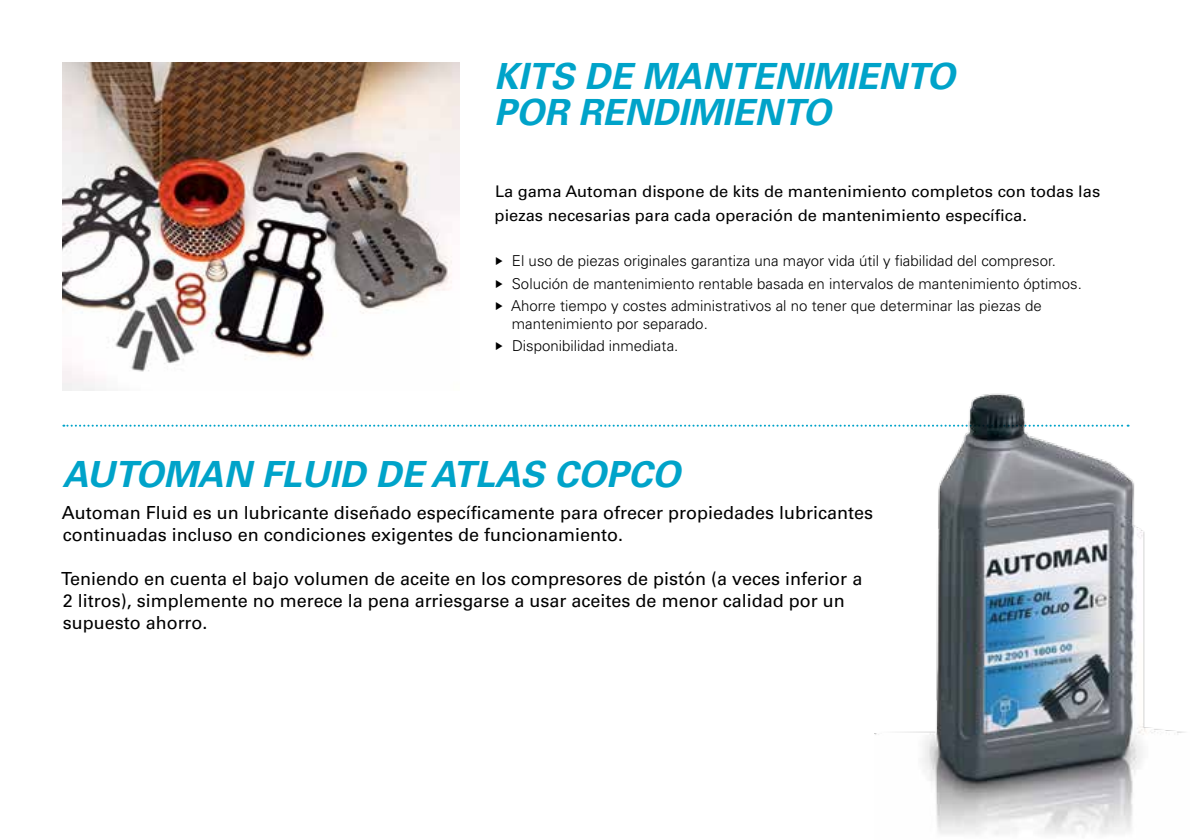
<style>
.page{position:relative;width:1191px;height:840px;background:#fff}
.page>*{position:absolute;margin:0;border:0;box-sizing:border-box;transform-origin:0 0}
.t1{font:italic 700 36px/36px "Univers LT Std";color:#00a3c9}
.t2{font:18px/22px "Univers LT Std";color:#000}
.t3{font:16px/24px "Univers LT Std";color:#000}
.t4{font:300 15px/22.2px "Univers LT Std";color:#000}
</style>
<div class="page">
<svg style="left:63px;top:424px;width:811px;height:2px"></svg>
<img style="left:874px;top:393px;width:311px;height:442px">
<img style="left:62px;top:62px;width:397px;height:328px">
<h1 class="t1" style="left:494px;top:58px;width:462px">KITS DE MANTENIMIENTO<br>POR RENDIMIENTO</h1>
<p class="t3" style="left:494px;top:180px;width:607px">La gama Automan dispone de kits de mantenimiento completos con todas las piezas necesarias para cada operación de mantenimiento específica.</p>
<p class="t4" style="left:511px;top:250px;width:572px">El uso de piezas originales garantiza una mayor vida útil y fiabilidad del compresor.<br>Solución de mantenimiento rentable basada en intervalos de mantenimiento óptimos.<br>Ahorre tiempo y costes administrativos al no tener que determinar las piezas de</p>
<p class="t4" style="left:512px;top:312px;width:197px">mantenimiento por separado.<br>Disponibilidad inmediata.</p>
<h1 class="t1" style="left:62px;top:456px;width:619px">AUTOMAN FLUID DE ATLAS COPCO</h1>
<p class="t2" style="left:62px;top:501px;width:813px">Automan Fluid es un lubricante diseñado específicamente para ofrecer propiedades lubricantes continuadas incluso en condiciones exigentes de funcionamiento.</p>
<p class="t2" style="left:61px;top:567px;width:802px">Teniendo en cuenta el bajo volumen de aceite en los compresores de pistón (a veces inferior a<br>2 litros), simplemente no merece la pena arriesgarse a usar aceites de menor calidad por un supuesto ahorro.</p>
</div>
